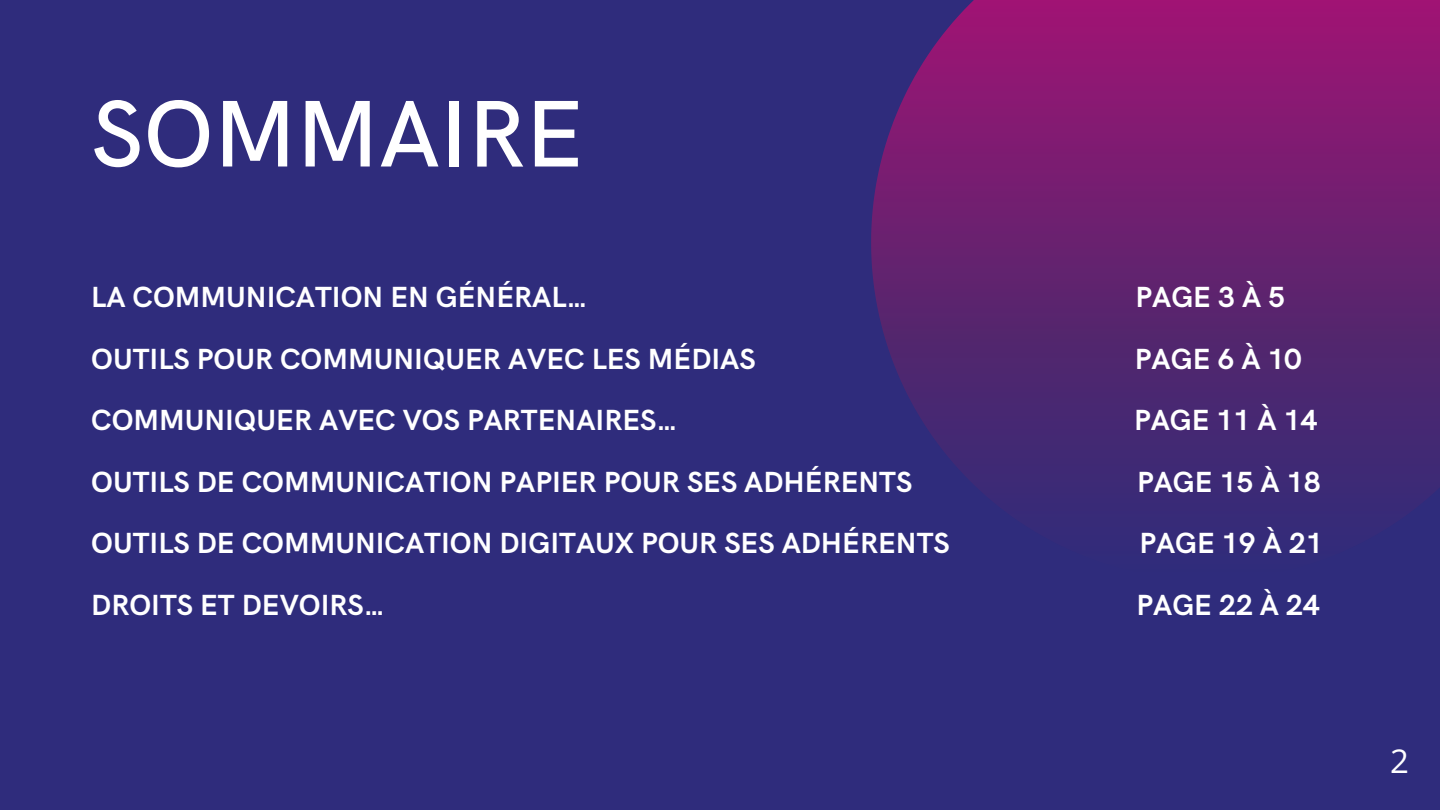
<style>
.page{position:relative;width:1440px;height:810px;background:#2f2c7c}
.page>*{position:absolute;margin:0;border:0;box-sizing:border-box;transform-origin:0 0}
.t1{font:500 95px "HK Grotesk";color:#fff}
.t2{font:33px "Open Sans";color:#fff}
.t3{font:700 29.2px "HK Grotesk";color:#fff}
</style>
<div class="page">
<svg style="left:871px;top:0;width:569px;height:503px;background:#652171"></svg>
<h1 class="t1" style="left:91px;top:81px;width:493px">SOMMAIRE</h1>
<p class="t3" style="left:91px;top:281px;width:498px">LA COMMUNICATION EN GÉNÉRAL…</p>
<p class="t3" style="left:1136px;top:281px;width:151px">PAGE 3 À 5</p>
<p class="t3" style="left:91px;top:343px;width:666px">OUTILS POUR COMMUNIQUER AVEC LES MÉDIAS</p>
<p class="t3" style="left:1135px;top:343px;width:168px">PAGE 6 À 10</p>
<p class="t3" style="left:91px;top:404px;width:588px">COMMUNIQUER AVEC VOS PARTENAIRES…</p>
<p class="t3" style="left:1134px;top:404px;width:185px">PAGE 11 À 14</p>
<p class="t3" style="left:91px;top:466px;width:823px">OUTILS DE COMMUNICATION PAPIER POUR SES ADHÉRENTS</p>
<p class="t3" style="left:1137px;top:466px;width:185px">PAGE 15 À 18</p>
<p class="t3" style="left:91px;top:527px;width:860px">OUTILS DE COMMUNICATION DIGITAUX POUR SES ADHÉRENTS</p>
<p class="t3" style="left:1139px;top:527px;width:185px">PAGE 19 À 21</p>
<p class="t3" style="left:91px;top:589px;width:295px">DROITS ET DEVOIRS…</p>
<p class="t3" style="left:1137px;top:589px;width:185px">PAGE 22 À 24</p>
<p class="t2" style="left:1390px;top:738px;width:20px">2</p>
</div>
